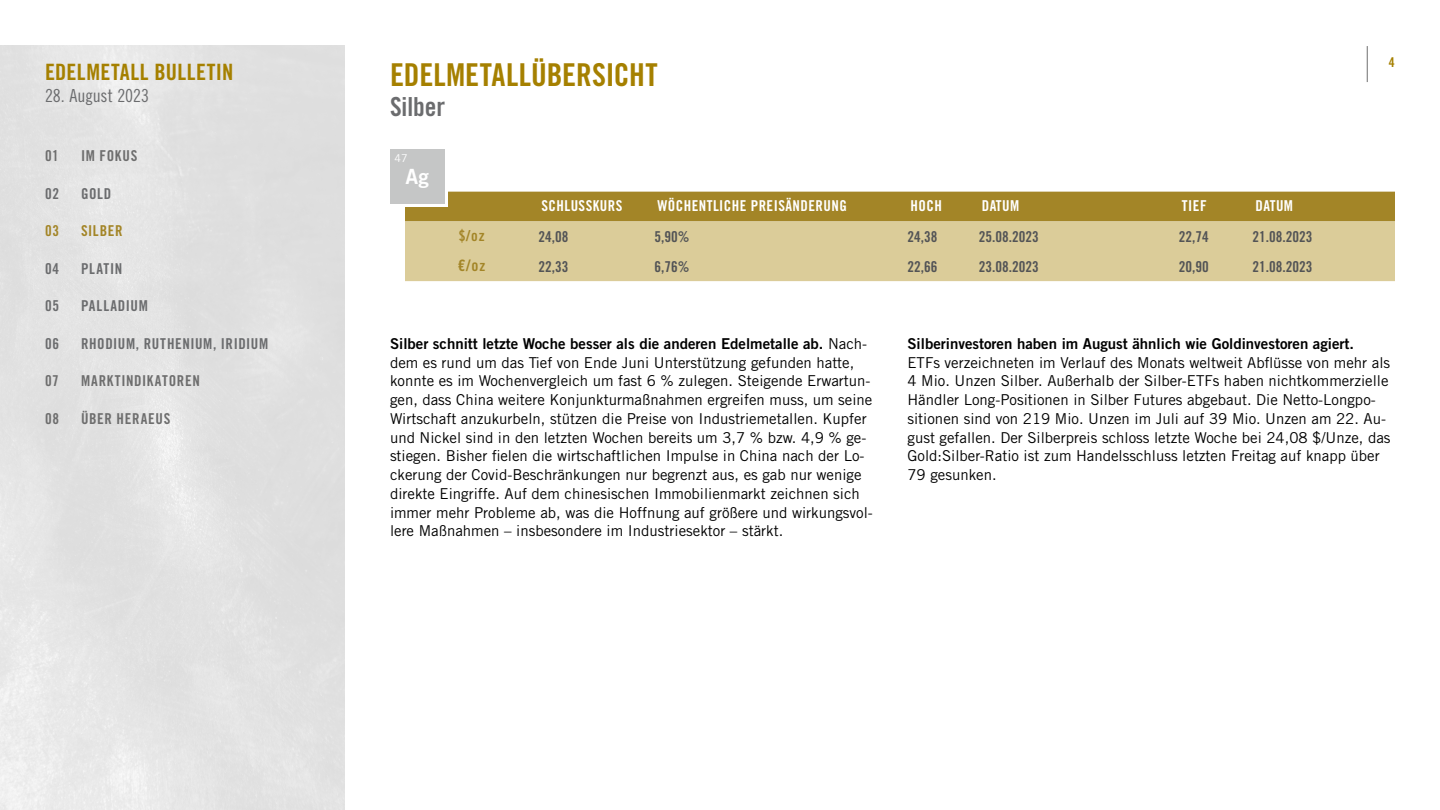
<style>
.page{position:relative;width:1440px;height:810px;background:#fff}
.page>*{position:absolute;margin:0;border:0;box-sizing:border-box;transform-origin:0 0}
.t1{font:31.5px "Trade Gothic LT Pro Bd Cn 20";color:#a58000}
.t2{font:26.25px "Trade Gothic LT Pro Bd Cn 20";color:#6b6c6e}
.t3{font:22.5px "Trade Gothic LT Pro Bd Cn 20";letter-spacing:.02em;color:#a58000}
.t4{font:21px "Trade Gothic LT Pro Bd 2";color:#fff}
.t5{font:18px "Trade Gothic LT Pro Cn 18";letter-spacing:-.01em;color:#6b6c6e}
.t6{font:15.75px "Trade Gothic LT Pro Bd Cn 20";color:#a38527}
.t7{font:15px/18.8px "Trade Gothic LT Pro";color:#000}
.t8{font:15px "Trade Gothic LT Pro Bd 2";color:#000}
.t9{font:15px "Trade Gothic LT Pro Bd Cn 20";color:#535456}
.t10{font:15px "Trade Gothic LT Pro Bd Cn 20";letter-spacing:.03em;color:#fff}
.t11{font:15px "Trade Gothic LT Pro Bd Cn 20";letter-spacing:.04em;color:#6b6c6e}
.t12{font:15px "Trade Gothic LT Pro Bd Cn 20";letter-spacing:.05em;color:#6e6e6e}
.t13{font:15px "Trade Gothic LT Pro Bd Cn 20";letter-spacing:.05em;color:#a38527}
.t14{font:13.5px "Trade Gothic LT Pro Bd Cn 20";color:#a58000}
.t15{font:10.8px "Trade Gothic LT Pro";color:#fff}
.s1{font-size:15px}
.s2{font-family:"Trade Gothic LT Pro"}
</style>
<div class="page">
<hr style="left:1367px;top:46px;width:1px;height:36px;background:#6e6e6e">
<div style="left:405px;top:192px;width:990px;height:29px;background:#a38527"></div>
<div style="left:405px;top:221px;width:990px;height:60px;background:#dbcc99"></div>
<div style="left:393px;top:152px;width:54px;height:55px;background:linear-gradient(to right,#fff,#fff)"></div>
<div style="left:390px;top:150px;width:54px;height:54px;background:#c5c6c6"></div>
<h3 class="t3" style="left:45px;top:58px;width:190px">EDELMETALL BULLETIN</h3>
<p class="t5" style="left:45px;top:85px;width:106px">28. August 2023</p>
<p class="t12" style="left:45px;top:147px;width:15px">01</p>
<p class="t12" style="left:81px;top:147px;width:58px">IM FOKUS</p>
<p class="t11" style="left:45px;top:184px;width:16px">02</p>
<p class="t11" style="left:81px;top:184px;width:32px">GOLD</p>
<p class="t13" style="left:45px;top:222px;width:16px">03</p>
<p class="t13" style="left:81px;top:222px;width:43px">SILBER</p>
<p class="t11" style="left:45px;top:259px;width:16px">04</p>
<p class="t11" style="left:81px;top:259px;width:43px">PLATIN</p>
<p class="t11" style="left:45px;top:297px;width:16px">05</p>
<p class="t11" style="left:81px;top:297px;width:68px">PALLADIUM</p>
<p class="t11" style="left:45px;top:334px;width:16px">06</p>
<p class="t11" style="left:81px;top:334px;width:189px">RHODIUM, RUTHENIUM, IRIDIUM</p>
<p class="t12" style="left:45px;top:372px;width:15px">07</p>
<p class="t12" style="left:81px;top:372px;width:120px">MARKTINDIKATOREN</p>
<p class="t12" style="left:45px;top:409px;width:16px">08</p>
<p class="t12" style="left:81px;top:409px;width:91px">ÜBER HERAEUS</p>
<h1 class="t1" style="left:390px;top:56px;width:269px">EDELMETALLÜBERSICHT</h1>
<h2 class="t2" style="left:390px;top:91px;width:57px">Silber</h2>
<p class="t15" style="left:395px;top:152px;width:15px">47</p>
<h3 class="t4" style="left:406px;top:164px;width:25px">Ag</h3>
<p class="t10" style="left:541px;top:196px;width:83px">SCHLUSSKURS</p>
<p class="t10" style="left:657px;top:196px;width:191px">WÖCHENTLICHE PREISÄNDERUNG</p>
<p class="t10" style="left:910px;top:196px;width:33px">HOCH</p>
<p class="t10" style="left:982px;top:196px;width:39px">DATUM</p>
<p class="t10" style="left:1182px;top:196px;width:26px">TIEF</p>
<p class="t10" style="left:1255px;top:196px;width:39px">DATUM</p>
<p class="t13" style="left:459px;top:226px;width:28px">$/oz</p>
<p class="t9" style="left:538px;top:227px;width:31px">24,08</p>
<p class="t9" style="left:654px;top:227px;width:36px">5,90%</p>
<p class="t9" style="left:907px;top:227px;width:31px">24,38</p>
<p class="t9" style="left:979px;top:227px;width:61px">25.08.2023</p>
<p class="t9" style="left:1179px;top:227px;width:31px">22,74</p>
<p class="t9" style="left:1252px;top:227px;width:61px">21.08.2023</p>
<p class="t6" style="left:458px;top:256px;width:29px">€/o<span class="s1">z</span></p>
<p class="t9" style="left:538px;top:257px;width:31px">22,33</p>
<p class="t9" style="left:654px;top:257px;width:36px">6,76%</p>
<p class="t9" style="left:907px;top:257px;width:31px">22,66</p>
<p class="t9" style="left:979px;top:257px;width:61px">23.08.2023</p>
<p class="t9" style="left:1179px;top:257px;width:31px">20,90</p>
<p class="t9" style="left:1252px;top:257px;width:61px">21.08.2023</p>
<p class="t14" style="left:1389px;top:54px;width:7px">4</p>
<p class="t8" style="left:390px;top:334px;width:479px">Silber schnitt letzte Woche besser als die anderen Edelmetalle ab. <span class="s2">Nach-</span></p>
<p class="t7" style="left:390px;top:353px;width:484px">dem es rund um das Tief von Ende Juni Unterstützung gefunden hatte, konnte es im Wochenvergleich um fast 6 % zulegen. Steigende Erwartun&shy;gen, dass China weitere Konjunkturmaßnahmen ergreifen muss, um seine Wirtschaft anzukurbeln, stützen die Preise von Industriemetallen. Kupfer und Nickel sind in den letzten Wochen bereits um 3,7 % bzw. 4,9 % ge&shy;stiegen. Bisher fielen die wirtschaftlichen Impulse in China nach der Lo&shy;ckerung der Covid-Beschränkungen nur begrenzt aus, es gab nur wenige direkte Eingriffe. Auf dem chinesischen Immobilienmarkt zeichnen sich immer mehr Probleme ab, was die Hoffnung auf größere und wirkungsvol&shy;lere Maßnahmen – insbesondere im Industriesektor – stärkt.</p>
<p class="t8" style="left:908px;top:334px;width:448px">Silberinvestoren haben im August ähnlich wie Goldinvestoren agiert.</p>
<p class="t7" style="left:908px;top:353px;width:485px">ETFs verzeichneten im Verlauf des Monats weltweit Abflüsse von mehr als 4 Mio. Unzen Silber. Außerhalb der Silber-ETFs haben nichtkommerzielle Händler Long-Positionen in Silber Futures abgebaut. Die Netto-Longpo&shy;sitionen sind von 219 Mio. Unzen im Juli auf 39 Mio. Unzen am 22. Au&shy;gust gefallen. Der Silberpreis schloss letzte Woche bei 24,08 $/Unze, das Gold:Silber-Ratio ist zum Handelsschluss letzten Freitag auf knapp über 79 gesunken.</p>
</div>
